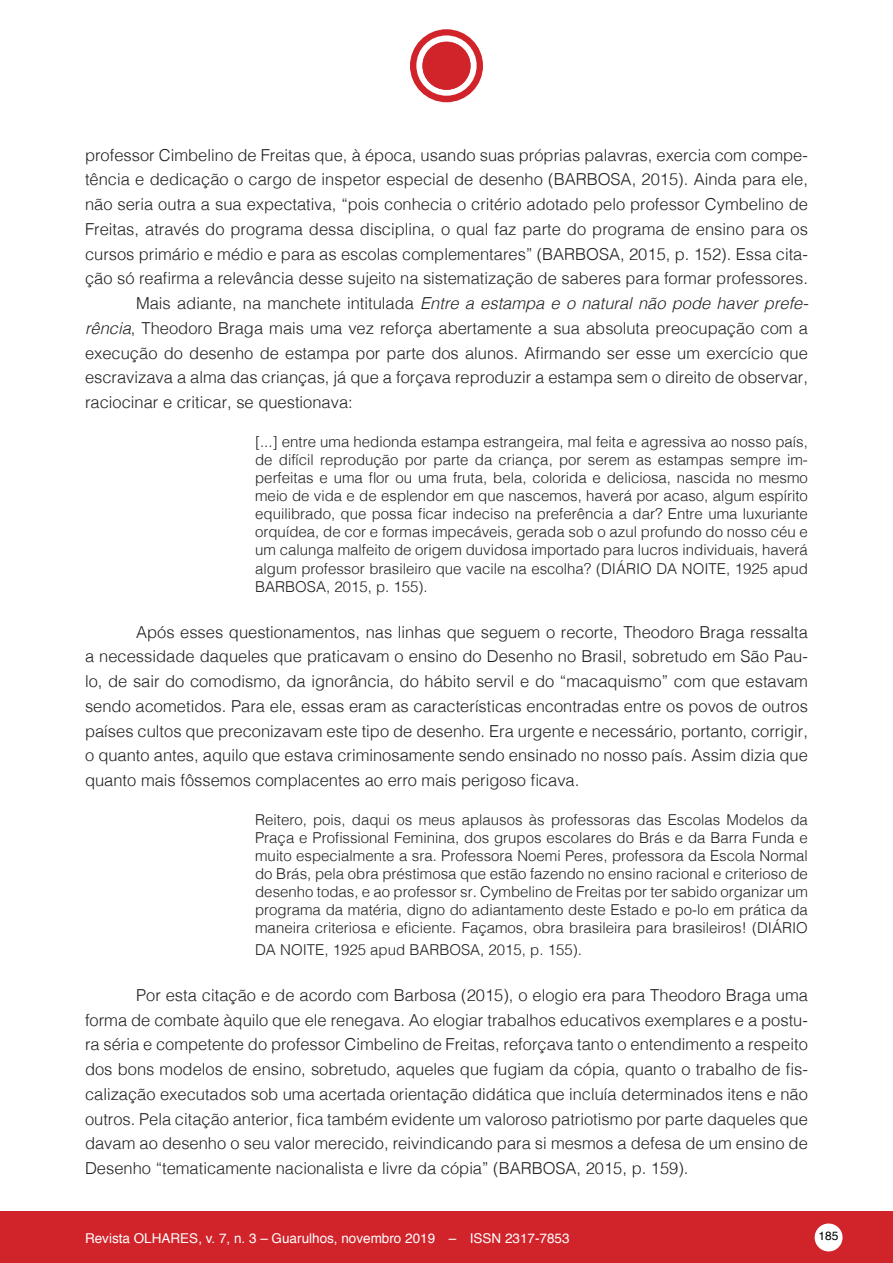
<style>
.page{position:relative;width:893px;height:1263px;background:#fff}
.page>*{position:absolute;margin:0;border:0;box-sizing:border-box;transform-origin:0 0}
._01_Texto_Geral{font:300 16.5px/24.8px "Helvetica";color:#231f20;text-align:justify}
._01_Texto_Citado{font:300 15px/18px "Helvetica";color:#231f20;text-align:justify}
.t1{font:13.5px "Helvetica";color:#fff}
.t2{font:12px "Helvetica";color:#000}
.s1{font-style:italic}
</style>
<div class="page">
<div style="left:0;top:1212px;width:893px;height:51px;background:#d1232a"></div>
<div style="left:817px;top:1225px;width:23px;height:24px;background:#fff;border-radius:50%"></div>
<div style="left:815px;top:1223px;width:27px;height:28px;border:4px solid #fff;border-radius:50%"></div>
<div style="left:410px;top:29px;width:73px;height:73px;background:#d1232a;border-radius:50%"></div>
<svg style="left:416px;top:35px;width:61px;height:61px"></svg>
<div style="left:422px;top:42px;width:48px;height:48px;background:#d1232a;border-radius:50%"></div>
<p class="_01_Texto_Geral" style="left:85px;top:141px;width:724px">professor Cimbelino de Freitas que, à época, usando suas próprias palavras, exercia com compe&shy;tência e dedicação o cargo de inspetor especial de desenho (BARBOSA, 2015). Ainda para ele, não seria outra a sua expectativa, “pois conhecia o critério adotado pelo professor Cymbelino de Freitas, através do programa dessa disciplina, o qual faz parte do programa de ensino para os cursos primário e médio e para as escolas complementares” (BARBOSA, 2015, p. 152). Essa cita&shy;ção só reafirma a relevância desse sujeito na sistematização de saberes para formar professores.</p>
<p class="_01_Texto_Geral" style="left:85px;top:290px;width:725px;text-indent:51px">Mais adiante, na manchete intitulada <span class="s1">Entre a estampa e o natural não pode haver prefe&shy;rência</span>, Theodoro Braga mais uma vez reforça abertamente a sua absoluta preocupação com a execução do desenho de estampa por parte dos alunos. Afirmando ser esse um exercício que escravizava a alma das crianças, já que a forçava reproduzir a estampa sem o direito de observar, raciocinar e criticar, se questionava:</p>
<p class="_01_Texto_Citado" style="left:255px;top:432px;width:554px">[...] entre uma hedionda estampa estrangeira, mal feita e agressiva ao nosso país, de difícil reprodução por parte da criança, por serem as estampas sempre im&shy;perfeitas e uma flor ou uma fruta, bela, colorida e deliciosa, nascida no mesmo meio de vida e de esplendor em que nascemos, haverá por acaso, algum espírito equilibrado, que possa ficar indeciso na preferência a dar? Entre uma luxuriante orquídea, de cor e formas impecáveis, gerada sob o azul profundo do nosso céu e um calunga malfeito de origem duvidosa importado para lucros individuais, haverá algum professor brasileiro que vacile na escolha? (DIÁRIO DA NOITE, 1925 apud BARBOSA, 2015, p. 155).</p>
<p class="_01_Texto_Geral" style="left:85px;top:618px;width:724px;text-indent:51px">Após esses questionamentos, nas linhas que seguem o recorte, Theodoro Braga ressalta a necessidade daqueles que praticavam o ensino do Desenho no Brasil, sobretudo em São Pau&shy;lo, de sair do comodismo, da ignorância, do hábito servil e do “macaquismo” com que estavam sendo acometidos. Para ele, essas eram as características encontradas entre os povos de outros países cultos que preconizavam este tipo de desenho. Era urgente e necessário, portanto, corrigir, o quanto antes, aquilo que estava criminosamente sendo ensinado no nosso país. Assim dizia que quanto mais fôssemos complacentes ao erro mais perigoso ficava.</p>
<p class="_01_Texto_Citado" style="left:255px;top:810px;width:554px">Reitero, pois, daqui os meus aplausos às professoras das Escolas Modelos da Praça e Profissional Feminina, dos grupos escolares do Brás e da Barra Funda e muito especialmente a sra. Professora Noemi Peres, professora da Escola Normal do Brás, pela obra préstimosa que estão fazendo no ensino racional e criterioso de desenho todas, e ao professor sr. Cymbelino de Freitas por ter sabido organizar um programa da matéria, digno do adiantamento deste Estado e po-lo em prática da maneira criteriosa e eficiente. Façamos, obra brasileira para brasileiros! (DIÁRIO</p>
<p class="_01_Texto_Citado" style="left:255px;top:939px;width:328px">DA NOITE, 1925 apud BARBOSA, 2015, p. 155).</p>
<p class="_01_Texto_Geral" style="left:85px;top:981px;width:724px;text-indent:51px">Por esta citação e de acordo com Barbosa (2015), o elogio era para Theodoro Braga uma forma de combate àquilo que ele renegava. Ao elogiar trabalhos educativos exemplares e a postu&shy;ra séria e competente do professor Cimbelino de Freitas, reforçava tanto o entendimento a respeito dos bons modelos de ensino, sobretudo, aqueles que fugiam da cópia, quanto o trabalho de fis&shy;calização executados sob uma acertada orientação didática que incluía determinados itens e não outros. Pela citação anterior, fica também evidente um valoroso patriotismo por parte daqueles que davam ao desenho o seu valor merecido, reivindicando para si mesmos a defesa de um ensino de Desenho “tematicamente nacionalista e livre da cópia” (BARBOSA, 2015, p. 159).</p>
<p class="t1" style="left:85px;top:1227px;width:486px">Revista OLHARES, v. 7, n. 3 – Guarulhos, novembro 2019 – ISSN 2317-7853</p>
<p class="t2" style="left:819px;top:1227px;width:22px">185</p>
</div>
